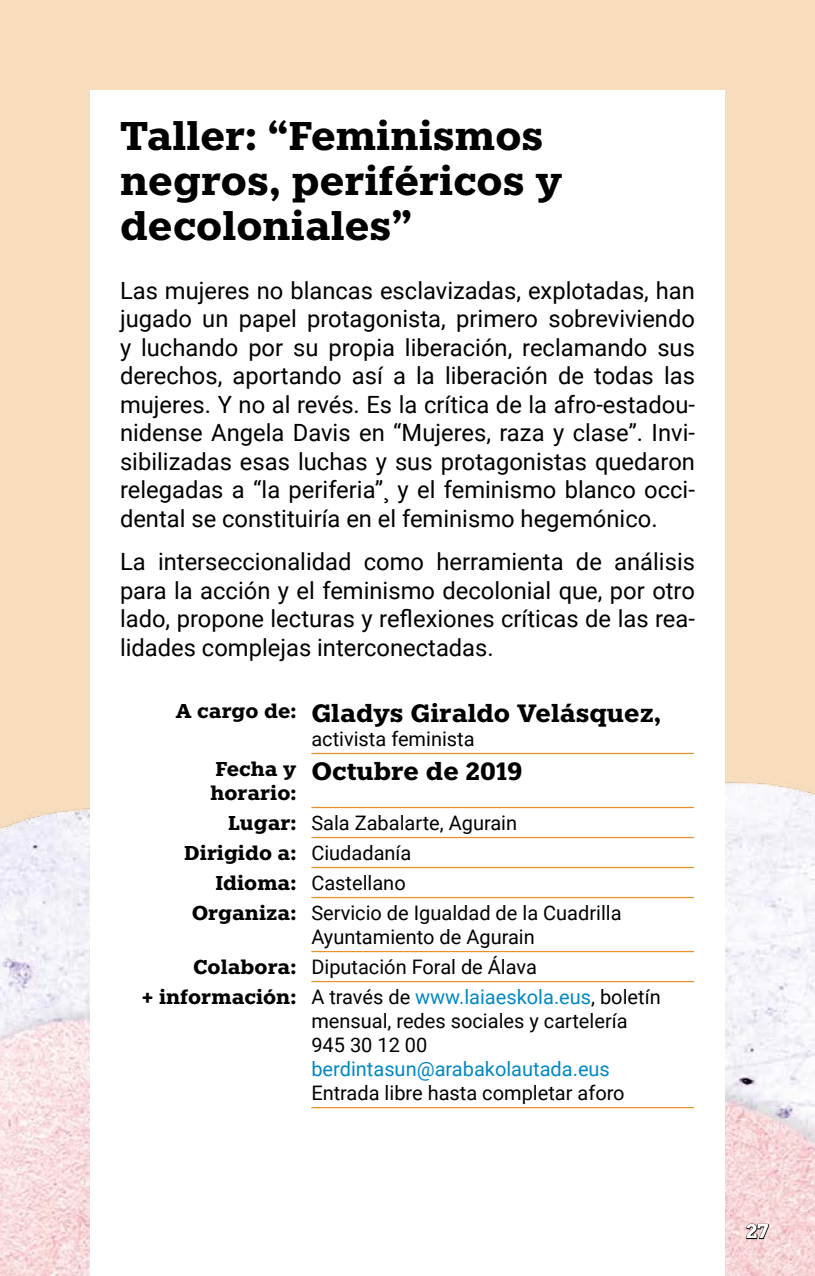
<style>
.page{position:relative;width:815px;height:1276px;background:#fff}
.page>*{position:absolute;margin:0;border:0;box-sizing:border-box;transform-origin:0 0}
.t1{font:700 40px/45px "Knile";color:#000}
.t2{font:700 25px "Knile";color:#000}
.t3{font:23.75px/28.5px "Roboto";color:#000;text-align:justify}
.t4{font:20px/30px "Roboto";color:#000}
.t5{font:20px "Roboto";color:#0088c2}
.t6{font:700 20px/24px "Knile";color:#000}
.t7{font:700 20px "Knile";color:#fff}
.s1{font-size:20px}
.s2{font-family:"Knile";font-weight:700}
.s3{font-family:"Roboto";font-weight:400}
.s4{font-family:"Knile";font-weight:700;color:#000}
.s5{color:#000}
</style>
<div class="page">
<img style="left:0;top:0;width:815px;height:1276px">
<div style="left:90px;top:90px;width:635px;height:1186px;background:#fff"></div>
<hr style="left:311px;top:753px;width:383px;height:1px;background:#e79229">
<hr style="left:311px;top:807px;width:383px;height:1px;background:#e79229">
<hr style="left:311px;top:837px;width:383px;height:1px;background:#e79229">
<hr style="left:311px;top:867px;width:383px;height:1px;background:#e79229">
<hr style="left:311px;top:897px;width:383px;height:1px;background:#e79229">
<hr style="left:311px;top:951px;width:383px;height:1px;background:#e79229">
<hr style="left:311px;top:981px;width:383px;height:1px;background:#e79229">
<hr style="left:311px;top:1107px;width:383px;height:1px;background:#e79229">
<svg style="left:745px;top:1223px;width:24px;height:16px"></svg>
<h1 class="t1" style="left:120px;top:113px;width:443px">Taller: “Feminismos negros, periféricos y decoloniales”</h1>
<p class="t3" style="left:120px;top:275px;width:576px">Las mujeres no blancas esclavizadas, explotadas, han jugado un papel protagonista, primero sobreviviendo y luchando por su propia liberación, reclamando sus derechos, aportando así a la liberación de todas las mujeres. Y no al revés. Es la crítica de la afro-estadou&shy;nidense Angela Davis en “Mujeres, raza y clase”. Invi&shy;sibilizadas esas luchas y sus protagonistas quedaron relegadas a “la periferia”¸ y el feminismo blanco occi&shy;dental se constituiría en el feminismo hegemónico.</p>
<p class="t3" style="left:120px;top:546px;width:577px">La interseccionalidad como herramienta de análisis para la acción y el feminismo decolonial que, por otro lado, propone lecturas y reflexiones críticas de las rea&shy;lidades complejas interconectadas.</p>
<p class="t2" style="left:176px;top:697px;width:487px"><span class="s1">A cargo de:</span> Gladys Giraldo Velásquez,</p>
<p class="t4" style="left:311px;top:723px;width:165px">activista feminista</p>
<p class="t6" style="left:211px;top:757px;width:87px">Fecha y horario:</p>
<p class="t2" style="left:311px;top:755px;width:213px">Octubre de 2019</p>
<p class="t4" style="left:228px;top:807px;width:291px"><span class="s2">Lugar:</span> Sala Zabalarte, Agurain</p>
<p class="t6" style="left:184px;top:841px;width:229px">Dirigido a: <span class="s3">Ciudadanía</span></p>
<p class="t4" style="left:192px;top:867px;width:431px;text-indent:24px"><span class="s2">Idioma:</span> Castellano<br><span class="s2">Organiza:</span> Servicio de Igualdad de la Cuadrilla</p>
<p class="t4" style="left:311px;top:921px;width:225px">Ayuntamiento de Agurain</p>
<p class="t4" style="left:193px;top:951px;width:345px"><span class="s2">Colabora:</span> Diputación Foral de Álava</p>
<p class="t5" style="left:142px;top:983px;width:520px"><span class="s4">+ información:</span> <span class="s5">A través de</span> www.laiaeskola.eus<span class="s5">, boletín</span></p>
<p class="t4" style="left:311px;top:1008px;width:318px;line-height:24px">mensual, redes sociales y cartelería<br>945 30 12 00</p>
<p class="t5" style="left:311px;top:1055px;width:300px">berdintasun@arabakolautada.eus</p>
<p class="t4" style="left:311px;top:1077px;width:315px">Entrada libre hasta completar aforo</p>
<p class="t7" style="left:746px;top:1218px;width:24px">27</p>
</div>
